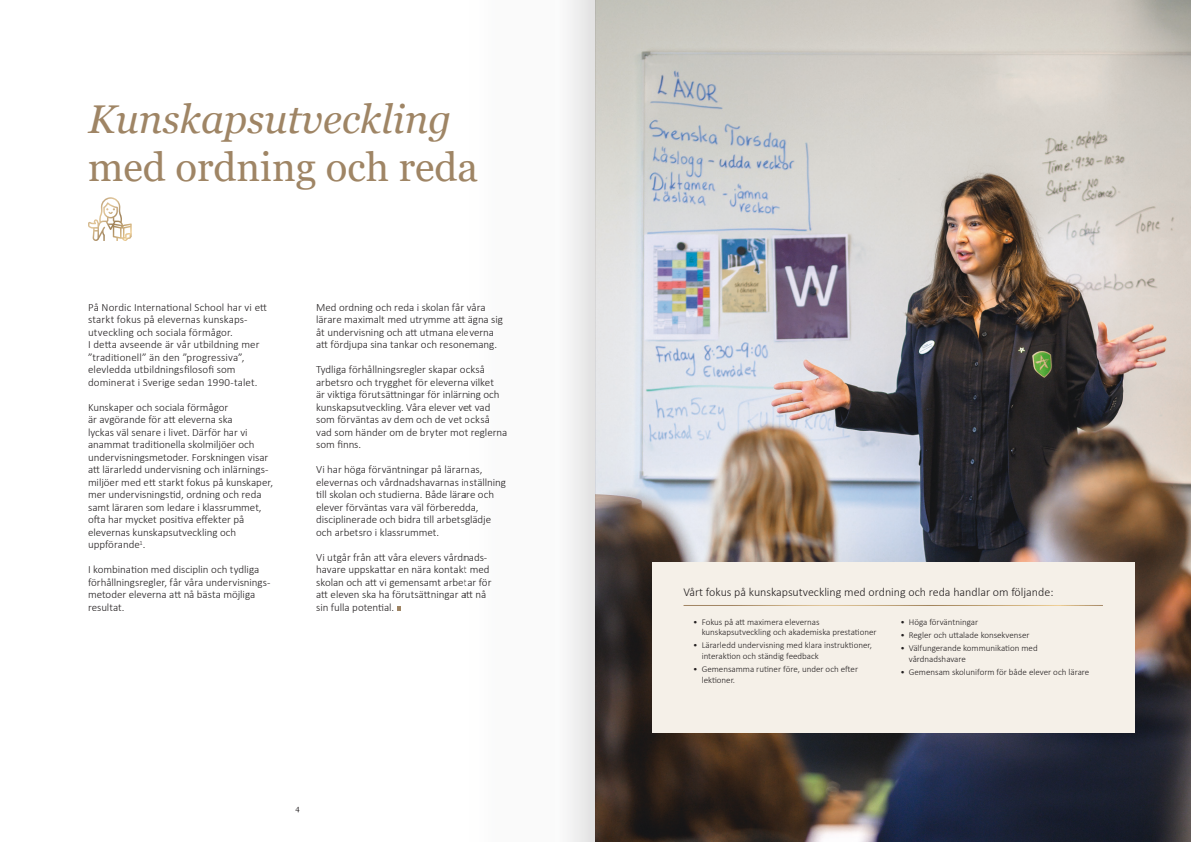
<style>
.page{position:relative;width:1191px;height:842px;background:#fff}
.page>*{position:absolute;margin:0;border:0;box-sizing:border-box;transform-origin:0 0}
.Rubrik_1{font:italic 40.1px "Georgia";color:#9f8565}
.Rubrik_1-2{font:40.1px "Georgia";color:#9f8565}
.Faktaruta_rubrik{font:300 12px "Calibri";color:#231f20}
.Brödtext{font:300 11px/12.5px "Calibri";letter-spacing:-.005em;color:#231f20}
.t1{font:300 9px/10.5px "Calibri";color:#231f20}
.t2{font:7.6px "Georgia";color:#231f20}
</style>
<div class="page">
<img style="left:595px;top:0;width:596px;height:842px">
<svg style="left:397px;top:606px;width:4px;height:5px"></svg>
<div style="left:652px;top:562px;width:482px;height:171px;background:#f5f0e8"></div>
<hr style="left:683px;top:605px;width:420px;height:1px;background:#fff">
<svg style="left:88px;top:197px;width:44px;height:44px"></svg>
<svg style="left:568px;top:0;width:27px;height:842px"></svg>
<p class="Rubrik_1" style="left:88px;top:94px;width:365px">Kunskapsutveckling</p>
<p class="Rubrik_1-2" style="left:88px;top:143px;width:391px">med ordning och reda</p>
<p class="Brödtext" style="left:88px;top:301px;width:180px">På Nordic International School har vi ett</p>
<p class="Brödtext" style="left:88px;top:313px;width:161px">starkt fokus på elevernas kunskaps-</p>
<p class="Brödtext" style="left:88px;top:326px;width:173px">utveckling och sociala förmågor.<br>I detta avseende är vår utbildning mer ”traditionell” än den ”progressiva”, elevledda utbildningsfilosofi som</p>
<p class="Brödtext" style="left:88px;top:376px;width:171px">dominerat i Sverige sedan 1990-talet.</p>
<p class="Brödtext" style="left:88px;top:401px;width:182px">Kunskaper och sociala förmågor<br>är avgörande för att eleverna ska<br>lyckas väl senare i livet. Därför har vi anammat traditionella skolmiljöer och undervisningsmetoder. Forskningen visar</p>
<p class="Brödtext" style="left:88px;top:463px;width:186px">att lärarledd undervisning och inlärnings&shy;miljöer med ett starkt fokus på kunskaper, mer undervisningstid, ordning och reda samt läraren som ledare i klassrummet, ofta har mycket positiva effekter på</p>
<p class="Brödtext" style="left:88px;top:526px;width:150px">elevernas kunskapsutveckling och uppförande<sup>1</sup>.</p>
<p class="Brödtext" style="left:88px;top:563px;width:184px">I kombination med disciplin och tydliga förhållningsregler, får våra undervisnings&shy;metoder eleverna att nå bästa möjliga resultat.</p>
<p class="Brödtext" style="left:316px;top:301px;width:188px">Med ordning och reda i skolan får våra lärare maximalt med utrymme att ägna sig åt undervisning och att utmana eleverna att fördjupa sina tankar och resonemang.</p>
<p class="Brödtext" style="left:316px;top:363px;width:193px">Tydliga förhållningsregler skapar också arbetsro och trygghet för eleverna vilket<br>är viktiga förutsättningar för inlärning och kunskapsutveckling. Våra elever vet vad som förväntas av dem och de vet också vad som händer om de bryter mot reglerna som finns.</p>
<p class="Brödtext" style="left:316px;top:463px;width:191px">Vi har höga förväntningar på lärarnas, elevernas och vårdnadshavarnas inställning till skolan och studierna. Både lärare och elever förväntas vara väl förberedda, disciplinerade och bidra till arbetsglädje och arbetsro i klassrummet.</p>
<p class="Brödtext" style="left:316px;top:551px;width:177px">Vi utgår från att våra elevers vårdnads&shy;havare uppskattar en nära kontakt med skolan och att vi gemensamt arbetar för</p>
<p class="Brödtext" style="left:316px;top:588px;width:172px">att eleven ska ha förutsättningar att nå</p>
<p class="Brödtext" style="left:316px;top:601px;width:80px">sin fulla potential.</p>
<p class="t2" style="left:295px;top:804px;width:6px">4</p>
<p class="Faktaruta_rubrik" style="left:683px;top:585px;width:371px">Vårt fokus på kunskapsutveckling med ordning och reda handlar om följande:</p>
<p class="t1" style="left:701px;top:616px;width:176px;text-indent:-9px">• Fokus på att maximera elevernas kunskapsutveckling och akademiska prestationer</p>
<p class="t1" style="left:701px;top:640px;width:172px;text-indent:-9px">• Lärarledd undervisning med klara instruktioner, interaktion och ständig feedback</p>
<p class="t1" style="left:701px;top:664px;width:158px;text-indent:-9px">• Gemensamma rutiner före, under och efter lektioner.</p>
<p class="t1" style="left:900px;top:616px;width:79px">• Höga förväntningar</p>
<p class="t1" style="left:900px;top:630px;width:131px">• Regler och uttalade konsekvenser</p>
<p class="t1" style="left:909px;top:643px;width:130px;text-indent:-9px">• Välfungerande kommunikation med vårdnadshavare</p>
<p class="t1" style="left:900px;top:667px;width:190px">• Gemensam skoluniform för både elever och lärare</p>
</div>
